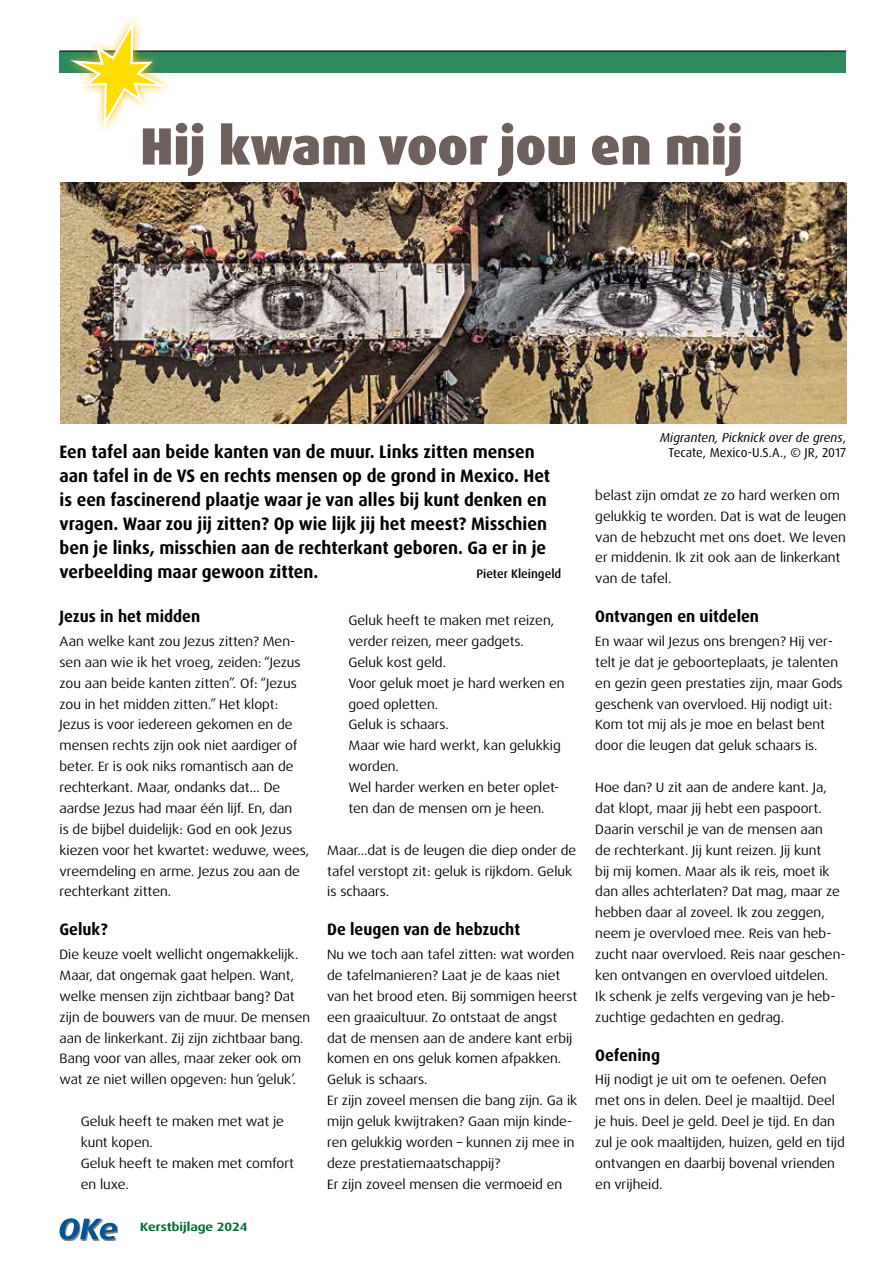
<style>
.page{position:relative;width:893px;height:1263px;background:#fff}
.page>*{position:absolute;margin:0;border:0;box-sizing:border-box;transform-origin:0 0}
.t1{font:900 52.5px "Dax OT";color:#6d605d;scale:.96 1}
.t2{font:700 18px/24px "Dax OT";color:#000;scale:.96 1}
.t3{font:700 16.5px "Dax OT";color:#000;scale:.96 1}
.t4{font:expanded 13.5px/20.9px "Dax OT";color:#000;scale:.96 1}
.t5{font:expanded 13.5px/20.9px "Dax OT";color:#000;scale:.95 1}
.t6{font:italic 12.9px "Dax OT";color:#000}
.t7{font:12.9px "Dax OT";color:#000}
.t8{font:500 12.3px "Dax OT";color:#000}
.t9{font:700 expanded 12px "Dax OT";color:#006c32}
.s1{font-style:normal}
</style>
<div class="page">
<div style="left:61px;top:1219px;width:57px;height:22px;background:#000;opacity:.51"></div>
<svg style="left:60px;top:1218px;width:57px;height:21px"></svg>
<div style="left:60px;top:51px;width:786px;height:22px;background:#2d8a5c"></div>
<hr style="left:60px;top:50px;width:786px;height:2px;background:#000">
<img style="left:61px;top:183px;width:785px;height:240px">
<div style="left:63px;top:13px;width:111px;height:121px;background:linear-gradient(to right,#fff,#fffefd)"></div>
<svg style="left:65px;top:21px;width:107px;height:111px"></svg>
<h1 class="t1" style="left:140px;top:112px;width:629px">Hij kwam voor jou en mij</h1>
<p class="t6" style="left:660px;top:429px;width:188px">Migranten, Picknick over de grens<span class="s1">,</span></p>
<h2 class="t2" style="left:60px;top:440px;width:497px">Een tafel aan beide kanten van de muur. Links zitten mensen</h2>
<p class="t7" style="left:669px;top:444px;width:179px">Tecate, Mexico-U.S.A., © JR, 2017</p>
<p class="t2" style="left:60px;top:464px;width:513px">aan tafel in de VS en rechts mensen op de grond in Mexico. Het is een fascinerend plaatje waar je van alles bij kunt denken en vragen. Waar zou jij zitten? Op wie lijk jij het meest? Misschien ben je links, misschien aan de rechterkant geboren. Ga er in je verbeelding maar gewoon zitten.</p>
<p class="t4" style="left:595px;top:485px;width:263px">belast zijn omdat ze zo hard werken om gelukkig te worden. Dat is wat de leugen van de hebzucht met ons doet. We leven er middenin. Ik zit ook aan de linkerkant van de tafel.</p>
<p class="t3" style="left:595px;top:606px;width:172px">Ontvangen en uitdelen</p>
<p class="t4" style="left:595px;top:631px;width:259px">En waar wil Jezus ons brengen? Hij ver&shy;telt je dat je geboorteplaats, je talenten en gezin geen prestaties zijn, maar Gods geschenk van overvloed. Hij nodigt uit:<br>Kom tot mij als je moe en belast bent door die leugen dat geluk schaars is.</p>
<p class="t4" style="left:595px;top:777px;width:262px">Hoe dan? U zit aan de andere kant. Ja, dat klopt, maar jij hebt een paspoort.<br>Daarin verschil je van de mensen aan<br>de rechterkant. Jij kunt reizen. Jij kunt<br>bij mij komen. Maar als ik reis, moet ik dan alles achterlaten? Dat mag, maar ze hebben daar al zoveel. Ik zou zeggen, neem je overvloed mee. Reis van heb&shy;zucht naar overvloed. Reis naar geschen&shy;ken ontvangen en overvloed uitdelen.<br>Ik schenk je zelfs vergeving van je heb&shy;zuchtige gedachten en gedrag.</p>
<p class="t3" style="left:595px;top:1044px;width:69px">Oefening</p>
<p class="t4" style="left:595px;top:1069px;width:261px">Hij nodigt je uit om te oefenen. Oefen met ons in delen. Deel je maaltijd. Deel je huis. Deel je geld. Deel je tijd. En dan zul je ook maaltijden, huizen, geld en tijd ontvangen en daarbij bovenal vrienden en vrijheid.</p>
<p class="t8" style="left:476px;top:566px;width:86px">Pieter Kleingeld</p>
<p class="t3" style="left:60px;top:606px;width:148px">Jezus in het midden</p>
<p class="t4" style="left:60px;top:631px;width:262px">Aan welke kant zou Jezus zitten? Men&shy;sen aan wie ik het vroeg, zeiden: “Jezus zou aan beide kanten zitten”. Of: “Jezus zou in het midden zitten.” Het klopt:<br>Jezus is voor iedereen gekomen en de mensen rechts zijn ook niet aardiger of beter. Er is ook niks romantisch aan de rechterkant. Maar, ondanks dat… De aardse Jezus had maar één lijf. En, dan<br>is de bijbel duidelijk: God en ook Jezus kiezen voor het kwartet: weduwe, wees, vreemdeling en arme. Jezus zou aan de rechterkant zitten.</p>
<p class="t3" style="left:60px;top:919px;width:52px">Geluk?</p>
<p class="t5" style="left:60px;top:944px;width:265px">Die keuze voelt wellicht ongemakkelijk.<br>Maar, dat ongemak gaat helpen. Want, welke mensen zijn zichtbaar bang? Dat zijn de bouwers van de muur. De mensen aan de linkerkant. Zij zijn zichtbaar bang.<br>Bang voor van alles, maar zeker ook om wat ze niet willen opgeven: hun ‘geluk’.</p>
<p class="t4" style="left:81px;top:1111px;width:224px">Geluk heeft te maken met wat je kunt kopen.<br>Geluk heeft te maken met comfort en luxe.</p>
<p class="t4" style="left:348px;top:610px;width:227px">Geluk heeft te maken met reizen, verder reizen, meer gadgets.<br>Geluk kost geld.<br>Voor geluk moet je hard werken en goed opletten.<br>Geluk is schaars.<br>Maar wie hard werkt, kan gelukkig worden.<br>Wel harder werken en beter oplet&shy;ten dan de mensen om je heen.</p>
<p class="t4" style="left:327px;top:840px;width:261px">Maar…dat is de leugen die diep onder de tafel verstopt zit: geluk is rijkdom. Geluk is schaars.</p>
<p class="t3" style="left:327px;top:919px;width:202px">De leugen van de hebzucht</p>
<p class="t4" style="left:327px;top:944px;width:262px">Nu we toch aan tafel zitten: wat worden de tafelmanieren? Laat je de kaas niet van het brood eten. Bij sommigen heerst een graaicultuur. Zo ontstaat de angst dat de mensen aan de andere kant erbij komen en ons geluk komen afpakken.<br>Geluk is schaars.<br>Er zijn zoveel mensen die bang zijn. Ga ik mijn geluk kwijtraken? Gaan mijn kinde&shy;ren gelukkig worden – kunnen zij mee in deze prestatiemaatschappij?<br>Er zijn zoveel mensen die vermoeid en</p>
<p class="t9" style="left:140px;top:1219px;width:109px">Kerstbijlage 2024</p>
</div>
